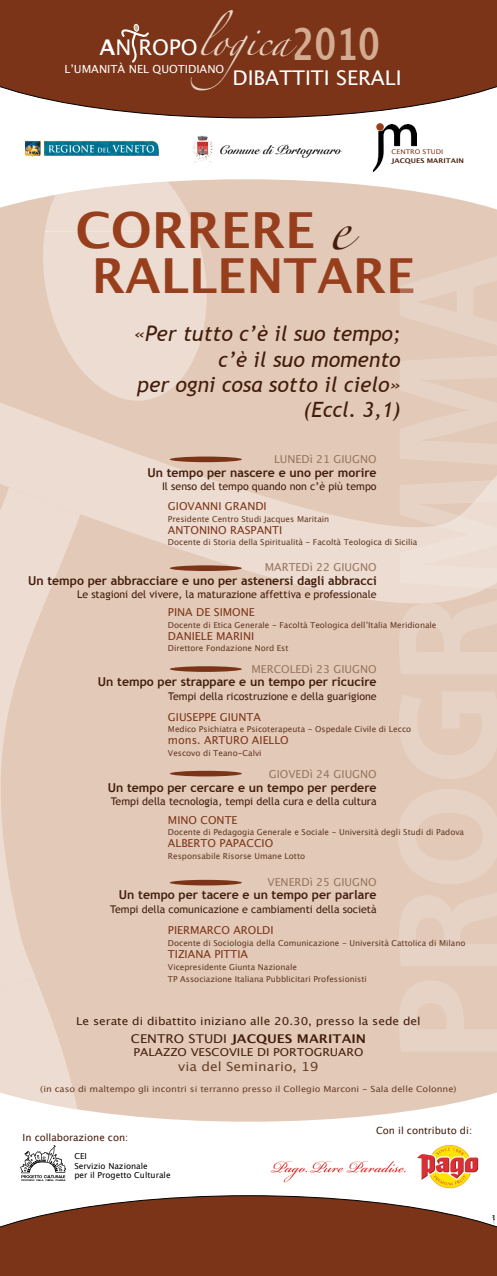
<style>
.page{position:relative;width:497px;height:1276px;background:#fff}
.page>*{position:absolute;margin:0;border:0;box-sizing:border-box;transform-origin:0 0}
.t1{font:700 49.8px "Lucida Grande";color:#973e1d}
.t2{font:700 48.35px "Lucida Grande";color:#973e1d}
.t3{font:700 44.15px "Lucida Grande";color:#d2ab90;scale:.75 1}
.t4{font:41.45px "Zapfino";color:#431d0c}
.t5{font:26.85px "Zapfino";color:#e8d4c5}
.t6{font:italic 21.1px/25.3px "Trebuchet MS";color:#431d0c;text-align:right}
.t7{font:20.3px "Lucida Grande";color:#fff}
.t8{font:12.5px "Lucida Grande";color:#694029;scale:1.1 1}
.t9{font:700 12.45px "Snell Roundhand";color:#000}
.t10{font:700 12.3px "Trebuchet MS";color:#431d0c}
.t11{font:700 12.1px "Lucida Grande";color:#431d0c;scale:1.1 1}
.t12{font:11.15px "Lucida Grande";color:#fff}
.t13{font:10.9px "Lucida Grande";color:#7c3418}
.t14{font:10.9px "Lucida Grande";color:#431d0c;scale:1.1 1}
.t15{font:10.9px "Lucida Grande";color:#97755e}
.t16{font:10.6px "Trebuchet MS";color:#431d0c}
.t17{font:9.85px "Lucida Grande";color:#431d0c}
.t18{font:8.45px "Lucida Grande";color:#694029;scale:1.1 1}
.t19{font:8.25px/9.9px "Lucida Grande";color:#000}
.t20{font:8.2px/11.8px "Lucida Grande";color:#633923}
.t21{font:700 6.5px "Lucida Grande";color:#431d0c;scale:1.1 1}
.t22{font:6.5px "Lucida Grande";color:#7c3418;scale:1.1 1}
.s1{font-family:"Lucida Grande";font-weight:700;font-size:21.65px;color:#fff}
.s2{font-family:"Lucida Grande";font-size:21.65px;color:#fff}
.s3{font-weight:400}
</style>
<div class="page">
<img style="left:270px;top:1144px;width:209px;height:45px">
<svg style="left:0;top:0;width:496px;height:118px;background:#854329"></svg>
<svg style="left:119px;top:24px;width:32px;height:40px"></svg>
<svg style="left:197px;top:135px;width:11px;height:6px"></svg>
<img style="left:25px;top:141px;width:134px;height:16px">
<img style="left:373px;top:125px;width:43px;height:47px">
<div style="left:376px;top:123px;width:7px;height:8px;background:#973e1d;border-radius:50%"></div>
<svg style="left:0;top:179px;width:496px;height:53px;fill:#e3cab8"></svg>
<svg style="left:34px;top:179px;width:181px;height:53px;background:#edddd2"></svg>
<div style="left:0;top:232px;width:496px;height:829px;background:#e3cab8"></div>
<div style="left:43px;top:232px;width:164px;height:103px;background:#eddcd1"></div>
<svg style="left:0;top:604px;width:44px;height:354px"></svg>
<svg style="left:0;top:335px;width:496px;height:269px"></svg>
<img style="left:20px;top:1145px;width:46px;height:35px">
<svg style="left:0;top:1195px;width:496px;height:81px;background:#894b32"></svg>
<svg style="left:86px;top:1061px;width:410px;height:60px;background:#e5cfbf"></svg>
<svg style="left:0;top:958px;width:86px;height:153px"></svg>
<div style="left:169px;top:666px;width:72px;height:6px;background:#7c3418;border-radius:50%"></div>
<div style="left:169px;top:456px;width:72px;height:6px;background:#7c3418;border-radius:50%"></div>
<div style="left:169px;top:565px;width:72px;height:6px;background:#7c3418;border-radius:50%"></div>
<div style="left:169px;top:771px;width:72px;height:5px;background:#7c3418;border-radius:50%"></div>
<div style="left:169px;top:880px;width:72px;height:5px;background:#7c3418;border-radius:50%"></div>
<svg style="left:491px;top:1215px;width:3px;height:8px"></svg>
<h3 class="t5" style="left:99px;top:30px;width:192px"><span class="s1">A</span><span class="s2">N ROPO</span>logica</h3>
<h3 class="t3" style="left:292px;top:9px;width:118px">2010</h3>
<h3 class="t12" style="left:64px;top:62px;width:161px">L’UMANITÀ NEL QUOTIDIANO</h3>
<h3 class="t7" style="left:232px;top:66px;width:170px">DIBATTITI SERALI</h3>
<h3 class="t9" style="left:219px;top:143px;width:123px">Comune di Portogruaro</h3>
<p class="t22" style="left:391px;top:148px;width:48px">CENTRO STUDI</p>
<p class="t21" style="left:391px;top:155px;width:67px">JACQUES MARITAIN</p>
<h1 class="t1" style="left:75px;top:190px;width:241px">CORRERE</h1>
<h2 class="t2" style="left:92px;top:236px;width:324px">RALLENTARE</h2>
<h3 class="t4" style="left:328px;top:211px;width:23px">e</h3>
<h3 class="t6" style="left:134px;top:321px;width:268px">«Per tutto c’è il suo tempo; c’è il suo momento<br>per ogni cosa sotto il cielo» (Eccl. 3,1)</h3>
<h3 class="t15" style="left:274px;top:453px;width:104px">LUNEDì 21 GIUGNO</h3>
<h3 class="t10" style="left:147px;top:465px;width:230px">Un tempo per nascere e uno per morire</h3>
<p class="t16" style="left:162px;top:480px;width:216px">Il senso del tempo quando non c’è più tempo</p>
<h3 class="t13" style="left:168px;top:500px;width:100px">GIOVANNI GRANDI</h3>
<p class="t20" style="left:168px;top:513px;width:163px">Presidente Centro Studi Jacques Maritain</p>
<h3 class="t13" style="left:168px;top:523px;width:116px">ANTONINO RASPANTI</h3>
<p class="t20" style="left:168px;top:537px;width:250px">Docente di Storia della Spiritualità - Facoltà Teologica di Sicilia</p>
<h3 class="t15" style="left:264px;top:561px;width:113px">MARTEDì 22 GIUGNO</h3>
<h3 class="t10" style="left:28px;top:572px;width:350px">Un tempo per abbracciare e uno per astenersi dagli abbracci</h3>
<p class="t16" style="left:77px;top:588px;width:301px">Le stagioni del vivere, la maturazione affettiva e professionale</p>
<h3 class="t13" style="left:168px;top:606px;width:88px">PINA DE SIMONE</h3>
<p class="t20" style="left:168px;top:619px;width:270px">Docente di Etica Generale - Facoltà Teologica dell’Italia Meridionale</p>
<h3 class="t13" style="left:168px;top:629px;width:88px">DANIELE MARINI</h3>
<p class="t20" style="left:168px;top:642px;width:122px">Direttore Fondazione Nord Est</p>
<h3 class="t15" style="left:251px;top:663px;width:127px">MERCOLEDì 23 GIUGNO</h3>
<h3 class="t10" style="left:98px;top:674px;width:280px">Un tempo per strappare e un tempo per ricucire</h3>
<p class="t16" style="left:168px;top:690px;width:209px">Tempi della ricostruzione e della guarigione</p>
<h3 class="t13" style="left:168px;top:710px;width:94px">GIUSEPPE GIUNTA</h3>
<p class="t20" style="left:168px;top:724px;width:244px">Medico Psichiatra e Psicoterapeuta - Ospedale Civile di Lecco</p>
<h3 class="t13" style="left:168px;top:734px;width:122px">mons. ARTURO AIELLO</h3>
<p class="t20" style="left:168px;top:747px;width:95px">Vescovo di Teano-Calvi</p>
<h3 class="t15" style="left:268px;top:768px;width:109px">GIOVEDì 24 GIUGNO</h3>
<h3 class="t10" style="left:108px;top:779px;width:270px">Un tempo per cercare e un tempo per perdere</h3>
<p class="t16" style="left:111px;top:795px;width:267px">Tempi della tecnologia, tempi della cura e della cultura</p>
<h3 class="t13" style="left:168px;top:813px;width:71px">MINO CONTE</h3>
<p class="t20" style="left:168px;top:827px;width:297px">Docente di Pedagogia Generale e Sociale - Università degli Studi di Padova</p>
<h3 class="t13" style="left:168px;top:837px;width:107px">ALBERTO PAPACCIO</h3>
<p class="t20" style="left:168px;top:850px;width:138px">Responsabile Risorse Umane Lotto</p>
<h3 class="t15" style="left:267px;top:876px;width:111px">VENERDì 25 GIUGNO</h3>
<h3 class="t10" style="left:119px;top:887px;width:259px">Un tempo per tacere e un tempo per parlare</h3>
<p class="t16" style="left:110px;top:903px;width:267px">Tempi della comunicazione e cambiamenti della società</p>
<h3 class="t13" style="left:168px;top:924px;width:107px">PIERMARCO AROLDI</h3>
<p class="t20" style="left:168px;top:937px;width:298px">Docente di Sociologia della Comunicazione - Università Cattolica di Milano</p>
<h3 class="t13" style="left:168px;top:948px;width:82px">TIZIANA PITTIA</h3>
<p class="t20" style="left:168px;top:961px;width:200px">Vicepresidente Giunta Nazionale<br>TP Associazione Italiana Pubblicitari Professionisti</p>
<h3 class="t14" style="left:76px;top:1014px;width:314px">Le serate di dibattito iniziano alle 20.30, presso la sede del</h3>
<h3 class="t11" style="left:131px;top:1029px;width:215px"><span class="s3">CENTRO STUDI</span> JACQUES MARITAIN</h3>
<h3 class="t14" style="left:133px;top:1046px;width:210px">PALAZZO VESCOVILE DI PORTOGRUARO</h3>
<h3 class="t8" style="left:178px;top:1059px;width:129px">via del Seminario, 19</h3>
<p class="t18" style="left:40px;top:1083px;width:379px">(in caso di maltempo gli incontri si terranno presso il Collegio Marconi - Sala delle Colonne)</p>
<p class="t17" style="left:23px;top:1132px;width:107px">In collaborazione con:</p>
<p class="t19" style="left:74px;top:1150px;width:97px">CEI<br>Servizio Nazionale<br>per il Progetto Culturale</p>
<p class="t17" style="left:375px;top:1124px;width:97px">Con il contributo di:</p>
</div>
